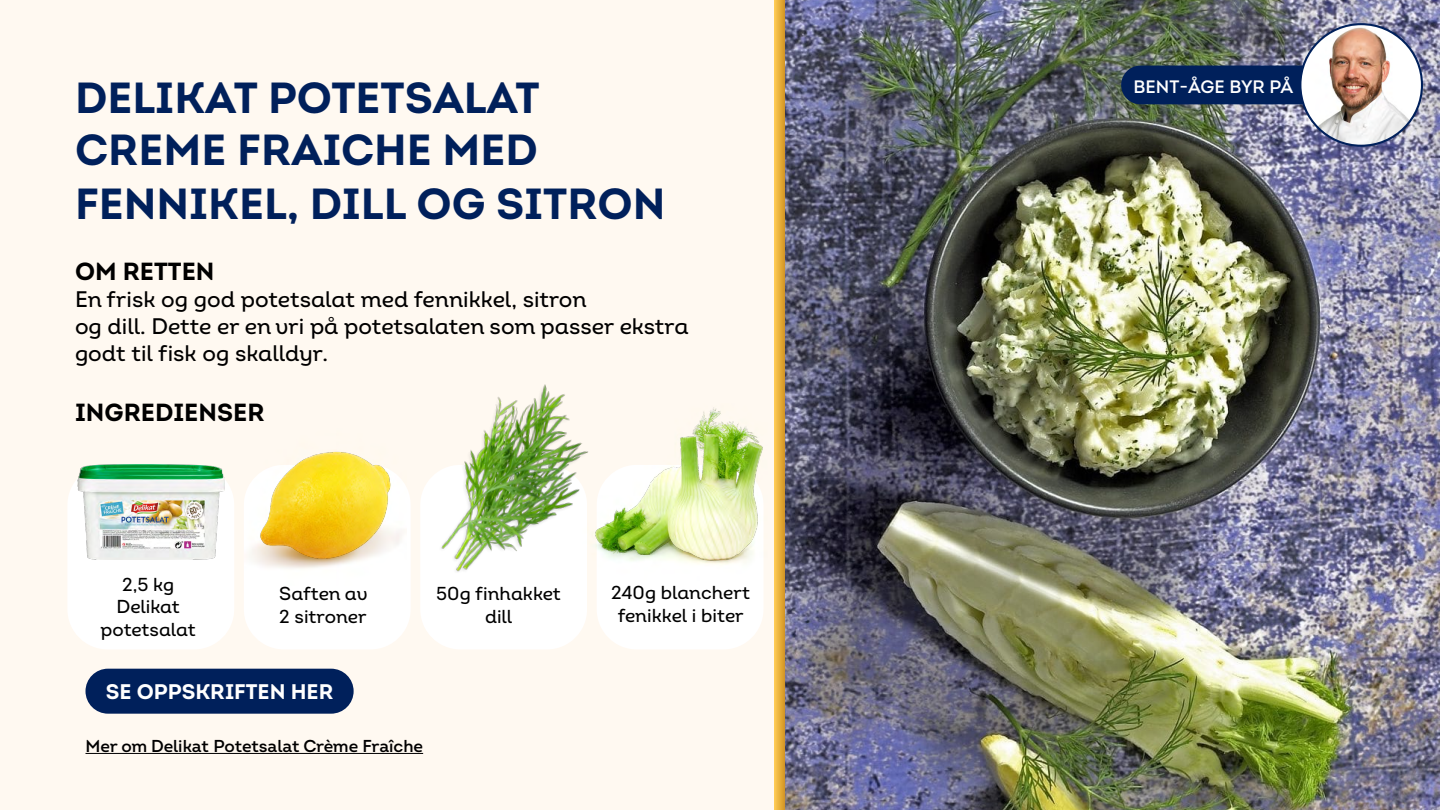
<style>
.page{position:relative;width:1440px;height:810px;background:#fff}
.page>*{position:absolute;margin:0;border:0;box-sizing:border-box;transform-origin:0 0}
.t1{font:43.5px/52.7px "Intro Bold Alt";color:#00205b}
.t2{font:24.75px "Intro Bold Alt";color:#000}
.t3{font:22.5px/27px "Intro Medium Alt";color:#000}
.t4{font:21.08px "Intro Bold Alt";color:#fff}
.t5{font:18.75px/22.5px "Intro Medium Alt";color:#000;text-align:center}
.t6{font:18px "Intro Semi Bold Alt";color:#fff}
.t7{font:600 17.25px "Intro";color:#000}
</style>
<div class="page">
<div style="left:0;top:0;width:785px;height:810px;background:#fff9f1"></div>
<div style="left:67px;top:465px;width:167px;height:184px;background:#fff;border-radius:40px"></div>
<div style="left:597px;top:465px;width:167px;height:184px;background:#fff;border-radius:40px"></div>
<div style="left:244px;top:465px;width:167px;height:184px;background:#fff;border-radius:40px"></div>
<div style="left:420px;top:465px;width:167px;height:184px;background:#fff;border-radius:40px"></div>
<img style="left:784px;top:0;width:656px;height:810px">
<img style="left:249px;top:451px;width:154px;height:118px">
<img style="left:441px;top:384px;width:141px;height:188px">
<img style="left:582px;top:404px;width:203px;height:177px">
<div style="left:86px;top:669px;width:268px;height:45px;background:#00205b;border-radius:22px"></div>
<svg style="left:774px;top:0;width:10px;height:337px"></svg>
<svg style="left:774px;top:337px;width:10px;height:473px"></svg>
<hr style="left:86px;top:753px;width:337px;height:1px;background:#000">
<div style="left:1121px;top:66px;width:233px;height:38px;background:#00205b;border-radius:19px"></div>
<img style="left:1300px;top:24px;width:122px;height:122px;border-radius:61px">
<div style="left:1299px;top:23px;width:124px;height:124px;border:2px solid #00205b;border-radius:50%"></div>
<img style="left:77px;top:465px;width:148px;height:94px">
<h1 class="t1" style="left:75px;top:71px;width:592px">DELIKAT POTETSALAT<br>CREME FRAICHE MED<br>FENNIKEL, DILL OG SITRON</h1>
<p class="t2" style="left:75px;top:256px;width:141px">OM RETTEN</p>
<p class="t3" style="left:75px;top:286px;width:615px">En frisk og god potetsalat med fennikkel, sitron<br>og dill. Dette er en vri på potetsalaten som passer ekstra godt til fisk og skalldyr.</p>
<p class="t2" style="left:75px;top:396px;width:191px">INGREDIENSER</p>
<p class="t5" style="left:101px;top:573px;width:97px">2,5 kg<br>Delikat potetsalat</p>
<p class="t5" style="left:279px;top:583px;width:90px;text-align:left">Saften av<br>2 sitroner</p>
<p class="t5" style="left:436px;top:583px;width:126px">50g finhakket dill</p>
<p class="t5" style="left:611px;top:581px;width:141px">240g blanchert fenikkel i biter</p>
<p class="t4" style="left:106px;top:679px;width:229px">SE OPPSKRIFTEN HER</p>
<p class="t7" style="left:86px;top:735px;width:339px">Mer om Delikat Potetsalat Crème Fraîche</p>
<p class="t6" style="left:1133px;top:76px;width:161px">BENT-ÅGE BYR PÅ</p>
</div>
